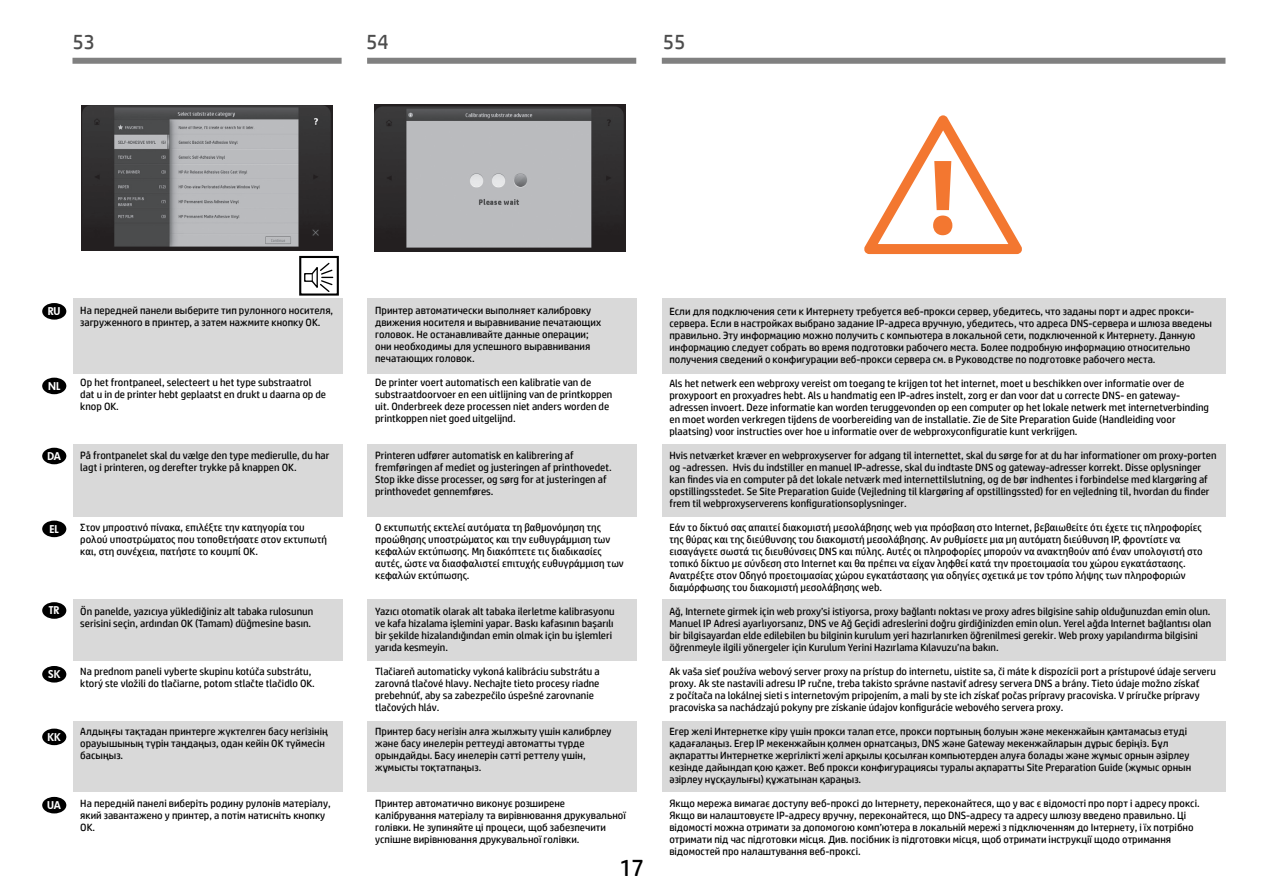
<style>
.page{position:relative;width:1264px;height:894px;background:#fff}
.page>*{position:absolute;margin:0;border:0;box-sizing:border-box;transform-origin:0 0}
.t1{font:24px "HP Simplified";color:#000}
.t2{font:21px "HP Simplified";color:#4d4d4d}
.t3{font:10.5px/12px "HP Simplified";color:#000}
.t4{font:10.5px "Futura Hv";color:#fff}
</style>
<div class="page">
<img style="left:82px;top:105px;width:250px;height:145px">
<div style="left:299px;top:256px;width:40px;height:39px;border:2px solid #000"></div>
<div style="left:304px;top:273px;width:9px;height:9px;border:1px solid #000"></div>
<svg style="left:310px;top:262px;width:24px;height:31px"></svg>
<img style="left:374px;top:105px;width:251px;height:147px">
<svg style="left:864px;top:115px;width:158px;height:140px"></svg>
<div style="left:661px;top:298px;width:564px;height:75px;background:#d9d9d9"></div>
<div style="left:661px;top:444px;width:564px;height:72px;background:#d9d9d9"></div>
<div style="left:661px;top:599px;width:564px;height:62px;background:#d9d9d9"></div>
<div style="left:661px;top:721px;width:564px;height:71px;background:#d9d9d9"></div>
<div style="left:42px;top:303px;width:24px;height:16px;background:#000;border-radius:50%"></div>
<div style="left:42px;top:602px;width:24px;height:16px;background:#000;border-radius:50%"></div>
<div style="left:42px;top:447px;width:24px;height:17px;background:#000;border-radius:50%"></div>
<div style="left:42px;top:520px;width:24px;height:17px;background:#000;border-radius:50%"></div>
<div style="left:42px;top:377px;width:24px;height:17px;background:#000;border-radius:50%"></div>
<div style="left:42px;top:665px;width:24px;height:17px;background:#000;border-radius:50%"></div>
<div style="left:42px;top:728px;width:24px;height:17px;background:#000;border-radius:50%"></div>
<div style="left:367px;top:298px;width:269px;height:75px;background:#d9d9d9"></div>
<div style="left:367px;top:443px;width:269px;height:73px;background:#d9d9d9"></div>
<div style="left:367px;top:599px;width:269px;height:61px;background:#d9d9d9"></div>
<div style="left:367px;top:721px;width:269px;height:71px;background:#d9d9d9"></div>
<div style="left:73px;top:298px;width:269px;height:75px;background:#d9d9d9"></div>
<div style="left:73px;top:443px;width:269px;height:73px;background:#d9d9d9"></div>
<div style="left:73px;top:599px;width:269px;height:61px;background:#d9d9d9"></div>
<div style="left:73px;top:721px;width:269px;height:71px;background:#d9d9d9"></div>
<div style="left:42px;top:796px;width:24px;height:17px;background:#000;border-radius:50%"></div>
<div style="left:72px;top:58px;width:269px;height:6px;background:#808080"></div>
<div style="left:367px;top:58px;width:269px;height:6px;background:#808080"></div>
<div style="left:661px;top:58px;width:564px;height:6px;background:#808080"></div>
<h2 class="t2" style="left:72px;top:28px;width:24px">53</h2>
<h2 class="t2" style="left:366px;top:28px;width:24px">54</h2>
<h2 class="t2" style="left:662px;top:28px;width:24px">55</h2>
<p class="t4" style="left:48px;top:304px;width:14px">RU</p>
<p class="t3" style="left:80px;top:304px;width:254px">На передней панели выберите тип рулонного носителя, загруженного в принтер, а затем нажмите кнопку OK.</p>
<p class="t4" style="left:48px;top:378px;width:14px">NL</p>
<p class="t4" style="left:47px;top:448px;width:15px">DA</p>
<p class="t3" style="left:80px;top:376px;width:247px">Op het frontpaneel, selecteert u het type substraatrol dat u in de printer hebt geplaatst en drukt u daarna op de knop OK.</p>
<p class="t3" style="left:80px;top:448px;width:251px">På frontpanelet skal du vælge den type medierulle, du har lagt i printeren, og derefter trykke på knappen OK.</p>
<p class="t4" style="left:49px;top:521px;width:11px">EL</p>
<p class="t3" style="left:80px;top:520px;width:248px">Στον μπροστινό πίνακα, επιλέξτε την κατηγορία του ρολού υποστρώματος που τοποθετήσατε στον εκτυπωτή και, στη συνέχεια, πατήστε το κουμπί ΟΚ.</p>
<p class="t4" style="left:49px;top:603px;width:12px">TR</p>
<p class="t4" style="left:48px;top:666px;width:14px">SK</p>
<p class="t4" style="left:48px;top:729px;width:15px">KK</p>
<p class="t4" style="left:47px;top:797px;width:15px">UA</p>
<p class="t3" style="left:80px;top:604px;width:234px">Ön panelde, yazıcıya yüklediğiniz alt tabaka rulosunun serisini seçin, ardından OK (Tamam) düğmesine basın.</p>
<p class="t3" style="left:80px;top:664px;width:236px">Na prednom paneli vyberte skupinu kotúča substrátu, ktorý ste vložili do tlačiarne, potom stlačte tlačidlo OK.</p>
<p class="t3" style="left:80px;top:724px;width:249px">Алдыңғы тақтадан принтерге жүктелген басу негізінің орауышының түрін таңдаңыз, одан кейін OK түймесін басыңыз.</p>
<p class="t3" style="left:80px;top:796px;width:252px">На передній панелі виберіть родину рулонів матеріалу, який завантажено у принтер, а потім натисніть кнопку<br>OK.</p>
<p class="t3" style="left:375px;top:304px;width:227px">Принтер автоматически выполняет калибровку движения носителя и выравнивание печатающих головок. Не останавливайте данные операции; они необходимы для успешного выравнивания печатающих головок.</p>
<p class="t3" style="left:375px;top:376px;width:239px">De printer voert automatisch een kalibratie van de substraatdoorvoer en een uitlijning van de printkoppen uit. Onderbreek deze processen niet anders worden de printkoppen niet goed uitgelijnd.</p>
<p class="t3" style="left:375px;top:448px;width:238px">Printeren udfører automatisk en kalibrering af fremføringen af mediet og justeringen af printhovedet.<br>Stop ikke disse processer, og sørg for at justeringen af printhovedet gennemføres.</p>
<p class="t3" style="left:375px;top:520px;width:250px">Ο εκτυπωτής εκτελεί αυτόματα τη βαθμονόμηση της προώθησης υποστρώματος και την ευθυγράμμιση των κεφαλών εκτύπωσης. Μη διακόπτετε τις διαδικασίες αυτές, ώστε να διασφαλιστεί επιτυχής ευθυγράμμιση των κεφαλών εκτύπωσης.</p>
<p class="t3" style="left:375px;top:604px;width:241px">Yazıcı otomatik olarak alt tabaka ilerletme kalibrasyonu ve kafa hizalama işlemini yapar. Baskı kafasının başarılı bir şekilde hizalandığından emin olmak için bu işlemleri yarıda kesmeyin.</p>
<p class="t3" style="left:375px;top:664px;width:226px">Tlačiareň automaticky vykoná kalibráciu substrátu a zarovná tlačové hlavy. Nechajte tieto procesy riadne prebehnúť, aby sa zabezpečilo úspešné zarovnanie tlačových hláv.</p>
<p class="t3" style="left:375px;top:724px;width:238px">Принтер басу негізін алға жылжыту үшін калибрлеу және басу инелерін реттеуді автоматты түрде орындайды. Басу инелерін сәтті реттелу үшін, жұмысты тоқтатпаңыз.</p>
<p class="t3" style="left:375px;top:796px;width:252px">Принтер автоматично виконує розширене калібрування матеріалу та вирівнювання друкувальної голівки. Не зупиняйте ці процеси, щоб забезпечити успішне вирівнювання друкувальної голівки.</p>
<h1 class="t1" style="left:619px;top:852px;width:26px">17</h1>
<p class="t3" style="left:669px;top:305px;width:544px">Если для подключения сети к Интернету требуется веб-прокси сервер, убедитесь, что заданы порт и адрес прокси&shy;сервера. Если в настройках выбрано задание IP-адреса вручную, убедитесь, что адреса DNS-сервера и шлюза введены правильно. Эту информацию можно получить с компьютера в локальной сети, подключенной к Интернету. Данную информацию следует собрать во время подготовки рабочего места. Более подробную информацию относительно получения сведений о конфигурации веб-прокси сервера см. в Руководстве по подготовке рабочего места.</p>
<p class="t3" style="left:669px;top:377px;width:541px">Als het netwerk een webproxy vereist om toegang te krijgen tot het internet, moet u beschikken over informatie over de proxypoort en proxyadres hebt. Als u handmatig een IP-adres instelt, zorg er dan voor dat u correcte DNS- en gateway&shy;adressen invoert. Deze informatie kan worden teruggevonden op een computer op het lokale netwerk met internetverbinding en moet worden verkregen tijdens de voorbereiding van de installatie. Zie de Site Preparation Guide (Handleiding voor plaatsing) voor instructies over hoe u informatie over de webproxyconfiguratie kunt verkrijgen.</p>
<p class="t3" style="left:669px;top:449px;width:548px">Hvis netværket kræver en webproxyserver for adgang til internettet, skal du sørge for at du har informationer om proxy-porten og -adressen. Hvis du indstiller en manuel IP-adresse, skal du indtaste DNS og gateway-adresser korrekt. Disse oplysninger kan findes via en computer på det lokale netværk med internettilslutning, og de bør indhentes i forbindelse med klargøring af opstillingsstedet. Se Site Preparation Guide (Vejledning til klargøring af opstillingssted) for en vejledning til, hvordan du finder frem til webproxyserverens konfigurationsoplysninger.</p>
<p class="t3" style="left:669px;top:521px;width:534px">Εάν το δίκτυό σας απαιτεί διακομιστή μεσολάβησης web για πρόσβαση στο Internet, βεβαιωθείτε ότι έχετε τις πληροφορίες της θύρας και της διεύθυνσης του διακομιστή μεσολάβησης. Αν ρυθμίσετε μια μη αυτόματη διεύθυνση IP, φροντίστε να εισαγάγετε σωστά τις διευθύνσεις DNS και πύλης. Αυτές οι πληροφορίες μπορούν να ανακτηθούν από έναν υπολογιστή στο τοπικό δίκτυο με σύνδεση στο Internet και θα πρέπει να είχαν ληφθεί κατά την προετοιμασία του χώρου εγκατάστασης.<br>Ανατρέξτε στον Οδηγό προετοιμασίας χώρου εγκατάστασης για οδηγίες σχετικά με τον τρόπο λήψης των πληροφοριών διαμόρφωσης του διακομιστή μεσολάβησης web.</p>
<p class="t3" style="left:669px;top:605px;width:543px">Ağ, Internete girmek için web proxy’si istiyorsa, proxy bağlantı noktası ve proxy adres bilgisine sahip olduğunuzdan emin olun.<br>Manuel IP Adresi ayarlıyorsanız, DNS ve Ağ Geçidi adreslerini doğru girdiğinizden emin olun. Yerel ağda Internet bağlantısı olan bir bilgisayardan elde edilebilen bu bilginin kurulum yeri hazırlanırken öğrenilmesi gerekir. Web proxy yapılandırma bilgisini öğrenmeyle ilgili yönergeler için Kurulum Yerini Hazırlama Kılavuzu’na bakın.</p>
<p class="t3" style="left:669px;top:665px;width:548px">Ak vaša sieť používa webový server proxy na prístup do internetu, uistite sa, či máte k dispozícii port a prístupové údaje serveru proxy. Ak ste nastavili adresu IP ručne, treba takisto správne nastaviť adresy servera DNS a brány. Tieto údaje možno získať<br>z počítača na lokálnej sieti s internetovým pripojením, a mali by ste ich získať počas prípravy pracoviska. V príručke prípravy pracoviska sa nachádzajú pokyny pre získanie údajov konfigurácie webového servera proxy.</p>
<p class="t3" style="left:669px;top:725px;width:523px">Егер желі Интернетке кіру үшін прокси талап етсе, прокси портының болуын және мекенжайын қамтамасыз етуді қадағалаңыз. Егер IP мекенжайын қолмен орнатсаңыз, DNS және Gateway мекенжайларын дұрыс беріңіз. Бұл ақпаратты Интернетке жергілікті желі арқылы қосылған компьютерден алуға болады және жұмыс орнын әзірлеу кезінде дайындап қою қажет. Веб прокси конфигурациясы туралы ақпаратты Site Preparation Guide (жұмыс орнын әзірлеу нұсқаулығы) құжатынан қараңыз.</p>
<p class="t3" style="left:669px;top:797px;width:531px">Якщо мережа вимагає доступу веб-проксі до Інтернету, переконайтеся, що у вас є відомості про порт і адресу проксі.<br>Якщо ви налаштовуєте IP-адресу вручну, переконайтеся, що DNS-адресу та адресу шлюзу введено правильно. Ці відомості можна отримати за допомогою комп’ютера в локальній мережі з підключенням до Інтернету, і їх потрібно отримати під час підготовки місця. Див. посібник із підготовки місця, щоб отримати інструкції щодо отримання відомостей про налаштування веб-проксі.</p>
</div>
